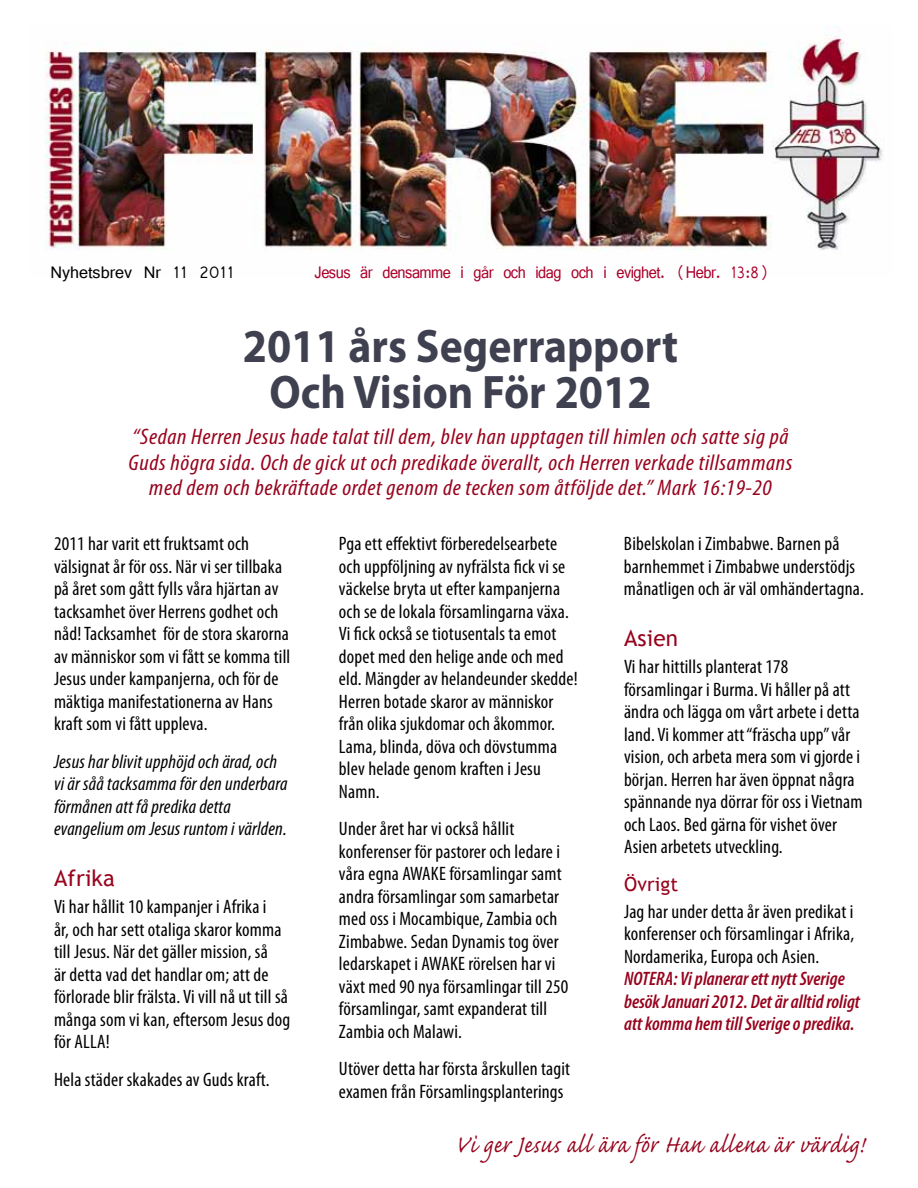
<style>
.page{position:relative;width:918px;height:1188px;background:#fff}
.page>*{position:absolute;margin:0;border:0;box-sizing:border-box;transform-origin:0 0}
.t1{font:700 47.25px/46.5px "Myriad Pro";color:#404150;text-align:center;scale:.92 1}
.t2{font:31.35px "Caflisch Script Pro";letter-spacing:.02em;color:#97031d;scale:.88 1}
.t3{font:italic condensed 22.5px/25.5px "Myriad Pro";letter-spacing:.025em;color:#97031d;text-align:center;scale:1.06 1}
.t4{font:22.5px "Trebuchet MS";letter-spacing:.01em;color:#97031d}
.t5{font:condensed 19.5px/22.5px "Myriad Pro";letter-spacing:.01em;color:#000}
.t6{font:italic condensed 19.5px/22.5px "Myriad Pro";letter-spacing:.01em;color:#000}
.t7{font:italic 600 condensed 19.5px/22.5px "Myriad Pro";color:#97031d}
.t8{font:19.5px "Trebuchet MS";letter-spacing:.01em;color:#97031d}
.t9{font:18px "Vrinda";letter-spacing:-.03em;color:#ab002a;scale:.9 1}
.t10{font:18px "Vrinda";color:#000}
</style>
<div class="page">
<img style="left:45px;top:26px;width:838px;height:224px">
<p class="t10" style="left:50px;top:260px;width:185px">Nyhetsbrev Nr 11 2011</p>
<p class="t9" style="left:315px;top:260px;width:507px">Jesus är densamme i går och idag och i evighet. (Hebr. 13:8)</p>
<h1 class="t1" style="left:243px;top:321px;width:475px">2011 års Segerrapport<br>Och Vision För 2012</h1>
<p class="t3" style="left:129px;top:424px;width:628px">“Sedan Herren Jesus hade talat till dem, blev han upptagen till himlen och satte sig på<br>Guds högra sida. Och de gick ut och predikade överallt, och Herren verkade tillsammans med dem och bekräftade ordet genom de tecken som åtföljde det.” Mark 16:19-20</p>
<p class="t5" style="left:54px;top:532px;width:238px">2011 har varit ett fruktsamt och välsignat år för oss. När vi ser tillbaka på året som gått fylls våra hjärtan av tacksamhet över Herrens godhet och nåd! Tacksamhet för de stora skarorna av människor som vi fått se komma till Jesus under kampanjerna, och för de mäktiga manifestationerna av Hans kraft som vi fått uppleva.</p>
<p class="t6" style="left:54px;top:750px;width:235px">Jesus har blivit upphöjd och ärad, och vi är såå tacksamma för den underbara förmånen att få predika detta evangelium om Jesus runtom i världen.</p>
<p class="t4" style="left:54px;top:865px;width:63px">Afrika</p>
<p class="t5" style="left:54px;top:895px;width:238px">Vi har hållit 10 kampanjer i Afrika i<br>år, och har sett otaliga skaror komma till Jesus. När det gäller mission, så<br>är detta vad det handlar om; att de förlorade blir frälsta. Vi vill nå ut till så många som vi kan, eftersom Jesus dog för ALLA!</p>
<p class="t5" style="left:54px;top:1068px;width:217px">Hela städer skakades av Guds kraft.</p>
<p class="t5" style="left:339px;top:532px;width:240px">Pga ett effektivt förberedelsearbete och uppföljning av nyfrälsta fick vi se väckelse bryta ut efter kampanjerna och se de lokala församlingarna växa.<br>Vi fick också se tiotusentals ta emot dopet med den helige ande och med eld. Mängder av helandeunder skedde!<br>Herren botade skaror av människor från olika sjukdomar och åkommor.<br>Lama, blinda, döva och dövstumma blev helade genom kraften i Jesu Namn.</p>
<p class="t5" style="left:339px;top:817px;width:231px">Under året har vi också hållit konferenser för pastorer och ledare i våra egna AWAKE församlingar samt andra församlingar som samarbetar med oss i Mocambique, Zambia och<br>Zimbabwe. Sedan Dynamis tog över ledarskapet i AWAKE rörelsen har vi växt med 90 nya församlingar till 250 församlingar, samt expanderat till<br>Zambia och Malawi.</p>
<p class="t5" style="left:339px;top:1057px;width:233px">Utöver detta har första årskullen tagit examen från Församlingsplanterings</p>
<p class="t5" style="left:624px;top:532px;width:241px">Bibelskolan i Zimbabwe. Barnen på barnhemmet i Zimbabwe understödjs månatligen och är väl omhändertagna.</p>
<p class="t4" style="left:624px;top:625px;width:56px">Asien</p>
<p class="t5" style="left:624px;top:655px;width:240px">Vi har hittills planterat 178 församlingar i Burma. Vi håller på att ändra och lägga om vårt arbete i detta land. Vi kommer att “fräscha upp” vår vision, och arbeta mera som vi gjorde i början. Herren har även öppnat några spännande nya dörrar för oss i Vietnam och Laos. Bed gärna för vishet över Asien arbetets utveckling.</p>
<p class="t8" style="left:624px;top:872px;width:56px">Övrigt</p>
<p class="t5" style="left:624px;top:900px;width:232px;text-align:justify">Jag har under detta år även predikat i konferenser och församlingar i Afrika, Nordamerika, Europa och Asien.</p>
<p class="t7" style="left:624px;top:967px;width:238px">NOTERA: Vi planerar ett nytt Sverige besök Januari 2012. Det är alltid roligt att komma hem till Sverige o predika.</p>
<h2 class="t2" style="left:456px;top:1128px;width:466px">Vi ger Jesus all ära för Han allena är värdig!</h2>
</div>
